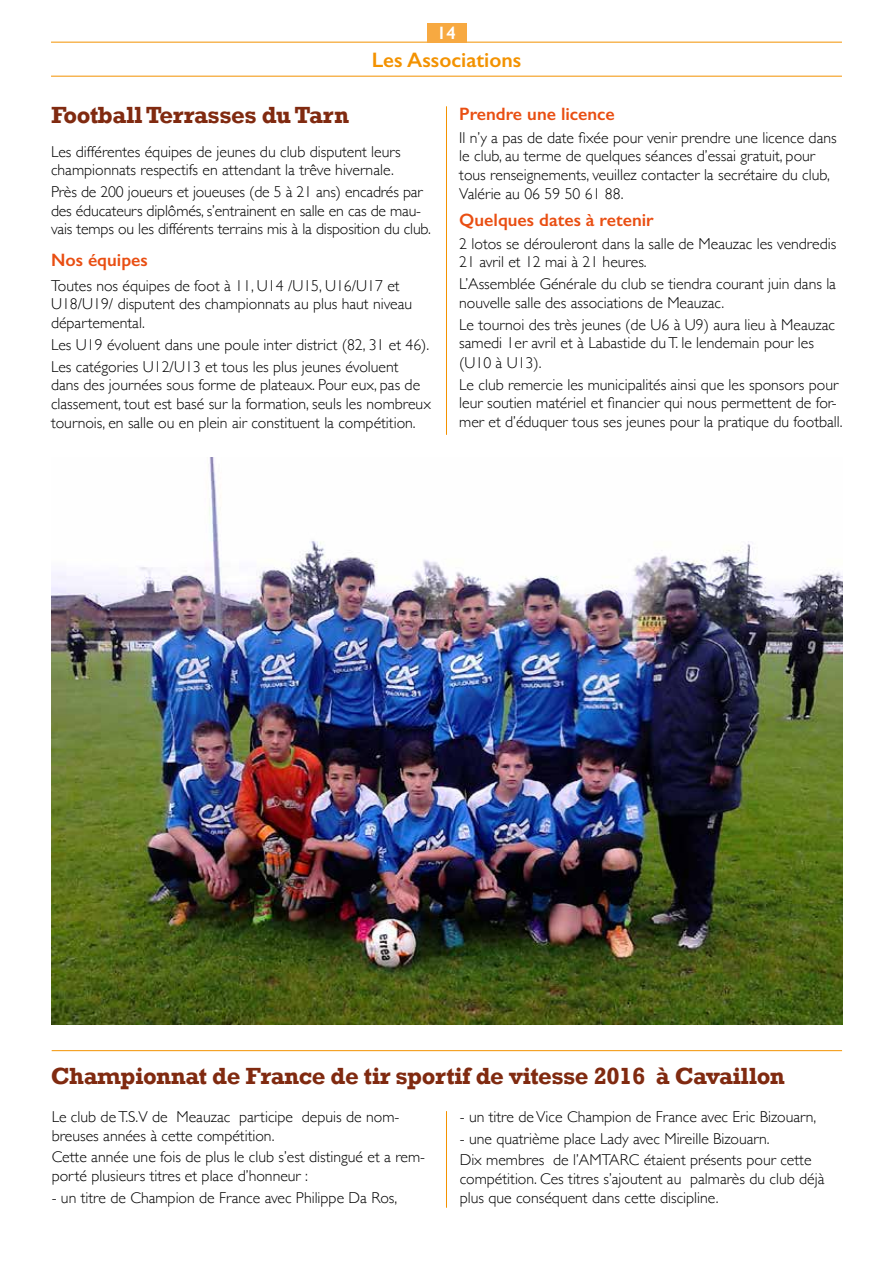
<style>
.page{position:relative;width:893px;height:1263px;background:#fff}
.page>*{position:absolute;margin:0;border:0;box-sizing:border-box;transform-origin:0 0}
.t1{font:700 24px "Rockwell";letter-spacing:-.02em;color:#802a10}
.t2{font:600 21px "Gill Sans";color:#f39200}
.t3{font:600 18px "Gill Sans";color:#e94e12}
.t4{font:600 18px "Gill Sans";color:#fff}
.t5{font:300 15.75px/18.8px "Gill Sans";color:#000}
</style>
<div class="page">
<hr style="left:51px;top:76px;width:791px;height:1px;background:#f39200">
<hr style="left:51px;top:42px;width:791px;height:1px;background:#f39200">
<div style="left:427px;top:23px;width:39px;height:19px;background:#f7a941"></div>
<hr style="left:446px;top:106px;width:1px;height:329px;background:#f39200">
<hr style="left:446px;top:1111px;width:1px;height:97px;background:#f39200">
<img style="left:51px;top:457px;width:792px;height:567px">
<hr style="left:52px;top:1050px;width:790px;height:1px;background:#f39200">
<p class="t4" style="left:437px;top:22px;width:21px">14</p>
<h2 class="t2" style="left:372px;top:47px;width:151px">Les Associations</h2>
<h1 class="t1" style="left:51px;top:100px;width:300px">Football Terrasses du Tarn</h1>
<p class="t5" style="left:51px;top:141px;width:351px">Les différentes équipes de jeunes du club disputent leurs championnats respectifs en attendant la trêve hivernale.</p>
<p class="t5" style="left:51px;top:182px;width:381px">Près de 200 joueurs et joueuses (de 5 à 21 ans) encadrés par des éducateurs diplômés, s’entrainent en salle en cas de mau&shy;vais temps ou les différents terrains mis à la disposition du club.</p>
<p class="t3" style="left:51px;top:248px;width:98px">Nos équipes</p>
<p class="t5" style="left:51px;top:275px;width:363px">Toutes nos équipes de foot à 11, U14 /U15, U16/U17 et<br>U18/U19/ disputent des championnats au plus haut niveau départemental.</p>
<p class="t5" style="left:51px;top:333px;width:380px;line-height:21.8px">Les U19 évoluent dans une poule inter district (82, 31 et 46).<br>Les catégories U12/U13 et tous les plus jeunes évoluent</p>
<p class="t5" style="left:51px;top:375px;width:381px">dans des journées sous forme de plateaux. Pour eux, pas de classement, tout est basé sur la formation, seuls les nombreux tournois, en salle ou en plein air constituent la compétition.</p>
<p class="t3" style="left:459px;top:103px;width:157px">Prendre une licence</p>
<p class="t5" style="left:459px;top:127px;width:379px">Il n’y a pas de date fixée pour venir prendre une licence dans le club, au terme de quelques séances d’essai gratuit, pour tous renseignements, veuillez contacter la secrétaire du club, Valérie au 06 59 50 61 88.</p>
<p class="t3" style="left:459px;top:209px;width:196px">Quelques dates à retenir</p>
<p class="t5" style="left:459px;top:233px;width:379px">2 lotos se dérouleront dans la salle de Meauzac les vendredis<br>21 avril et 12 mai à 21 heures.</p>
<p class="t5" style="left:459px;top:274px;width:378px">L’Assemblée Générale du club se tiendra courant juin dans la nouvelle salle des associations de Meauzac.</p>
<p class="t5" style="left:459px;top:314px;width:377px">Le tournoi des très jeunes (de U6 à U9) aura lieu à Meauzac samedi 1er avril et à Labastide du T. le lendemain pour les (U10 à U13).</p>
<p class="t5" style="left:459px;top:374px;width:385px">Le club remercie les municipalités ainsi que les sponsors pour leur soutien matériel et financier qui nous permettent de for&shy;mer et d’éduquer tous ses jeunes pour la pratique du football.</p>
<h1 class="t1" style="left:51px;top:1061px;width:735px">Championnat de France de tir sportif de vitesse 2016 à Cavaillon</h1>
<p class="t5" style="left:52px;top:1107px;width:349px">Le club de T.S.V de Meauzac participe depuis de nom&shy;breuses années à cette compétition.</p>
<p class="t5" style="left:52px;top:1147px;width:375px">Cette année une fois de plus le club s’est distingué et a rem&shy;porté plusieurs titres et place d’honneur :</p>
<p class="t5" style="left:52px;top:1188px;width:347px">- un titre de Champion de France avec Philippe Da Ros,</p>
<p class="t5" style="left:460px;top:1107px;width:358px">- un titre de Vice Champion de France avec Eric Bizouarn,</p>
<p class="t5" style="left:460px;top:1127px;width:353px;line-height:21.8px">- une quatrième place Lady avec Mireille Bizouarn.<br>Dix membres de l’AMTARC étaient présents pour cette</p>
<p class="t5" style="left:460px;top:1169px;width:366px">compétition. Ces titres s’ajoutent au palmarès du club déjà plus que conséquent dans cette discipline.</p>
</div>
